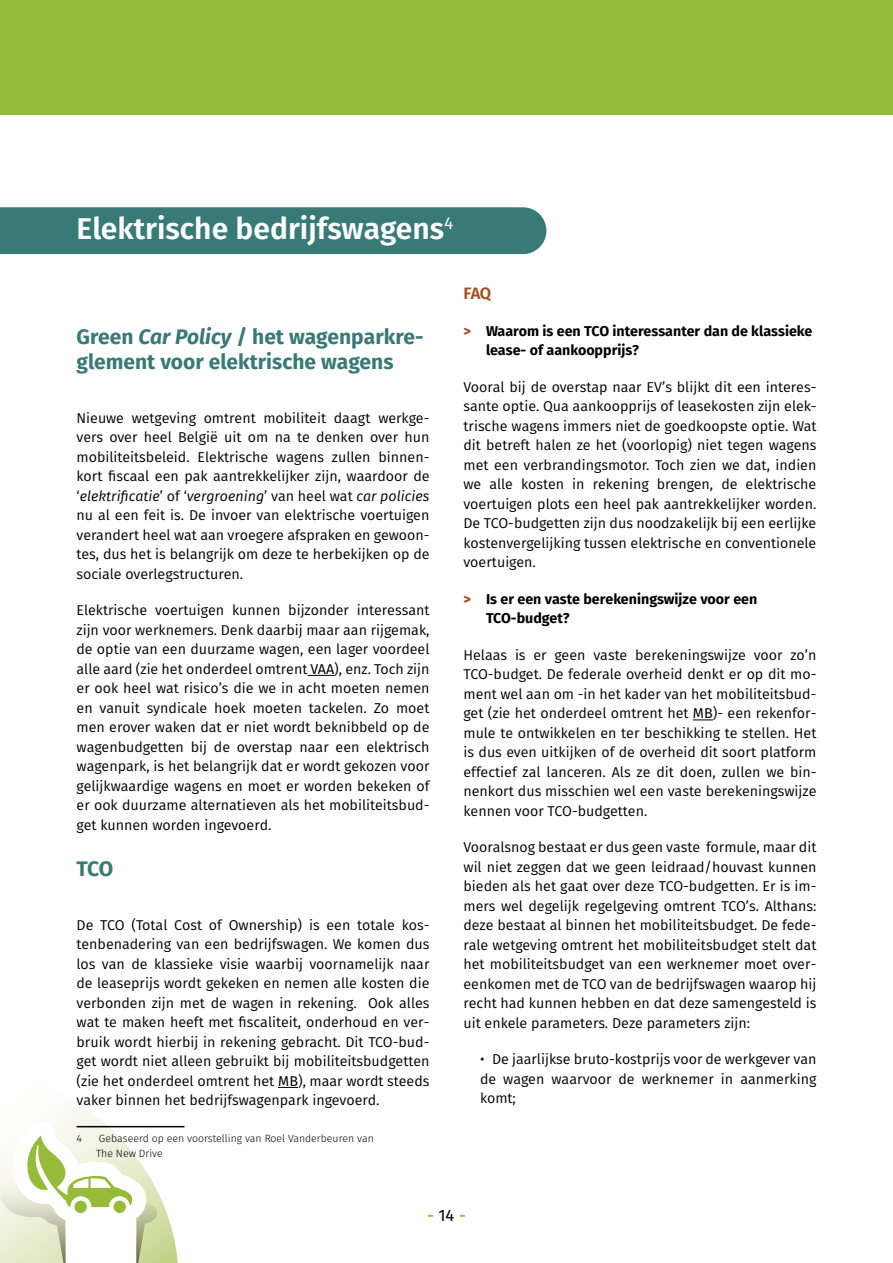
<style>
.page{position:relative;width:893px;height:1263px;background:#fff}
.page>*{position:absolute;margin:0;border:0;box-sizing:border-box;transform-origin:0 0}
.t1{font:600 30px "Fira Sans";color:#fff}
.t2{font:700 21px/25.2px "Fira Sans";color:#387a75}
.t3{font:600 16.5px "Fira Sans";color:#96bb39}
.t4{font:600 16.5px "Fira Sans";color:#a84c24}
.t5{font:14.25px/19.5px "Fira Sans";color:#000;text-align:justify}
.t6{font:700 14.25px/19.5px "Fira Sans";color:#000}
.t7{font:300 10.5px/15px "Fira Sans";color:#000}
.s1{font-style:italic}
.s2{font-style:inherit}
.s3{font-weight:800;color:#a84c24}
.s4{font-weight:400;color:#000}
</style>
<div class="page">
<div style="left:0;top:0;width:893px;height:115px;background:#96bb39"></div>
<svg style="left:0;top:1104px;width:185px;height:159px"></svg>
<div style="left:0;top:207px;width:546px;height:47px;background:#387a75"></div>
<hr style="left:77px;top:1126px;width:108px;height:1px;background:#000">
<svg style="left:307px;top:675px;width:27px;height:1px"></svg>
<svg style="left:278px;top:1087px;width:20px;height:1px"></svg>
<svg style="left:693px;top:719px;width:20px;height:1px"></svg>
<h1 class="t1" style="left:77px;top:208px;width:378px">Elektrische bedrijfswagens<sup>4</sup></h1>
<h2 class="t2" style="left:77px;top:324px;width:349px">Green <span class="s1">Car Policy</span> / het wagenparkre&shy;glement voor elektrische wagens</h2>
<p class="t5" style="left:77px;top:408px;width:354px">Nieuwe wetgeving omtrent mobiliteit daagt werkge&shy;vers over heel België uit om na te denken over hun mobiliteitsbeleid. Elektrische wagens zullen binnen&shy;kort fiscaal een pak aantrekkelijker zijn, waardoor de ‘<span class="s1">elektrificatie</span>’ of ‘<span class="s1">vergroening</span>’ van heel wat <span class="s1">car policies </span>nu al een feit is. De invoer van elektrische voertuigen verandert heel wat aan vroegere afspraken en gewoon&shy;tes, dus het is belangrijk om deze te herbekijken op de sociale overlegstructuren.</p>
<p class="t5" style="left:77px;top:601px;width:354px">Elektrische voertuigen kunnen bijzonder interessant zijn voor werknemers. Denk daarbij maar aan rijgemak, de optie van een duurzame wagen, een lager voordeel alle aard (zie het onderdeel omtrent <span class="s2">VAA</span>), enz. Toch zijn er ook heel wat risico’s die we in acht moeten nemen en vanuit syndicale hoek moeten tackelen. Zo moet men erover waken dat er niet wordt beknibbeld op de wagenbudgetten bij de overstap naar een elektrisch wagenpark, is het belangrijk dat er wordt gekozen voor gelijkwaardige wagens en moet er worden bekeken of er ook duurzame alternatieven als het mobiliteitsbud&shy;get kunnen worden ingevoerd.</p>
<h2 class="t2" style="left:77px;top:856px;width:38px">TCO</h2>
<p class="t5" style="left:77px;top:915px;width:354px">De TCO (Total Cost of Ownership) is een totale kos&shy;tenbenadering van een bedrijfswagen. We komen dus los van de klassieke visie waarbij voornamelijk naar de leaseprijs wordt gekeken en nemen alle kosten die verbonden zijn met de wagen in rekening. Ook alles wat te maken heeft met fiscaliteit, onderhoud en ver&shy;bruik wordt hierbij in rekening gebracht. Dit TCO-bud&shy;get wordt niet alleen gebruikt bij mobiliteitsbudgetten (zie het onderdeel omtrent het <span class="s2">MB</span>), maar wordt steeds vaker binnen het bedrijfswagenpark ingevoerd.</p>
<p class="t7" style="left:77px;top:1130px;width:7px">4</p>
<p class="t7" style="left:96px;top:1130px;width:279px">Gebaseerd op een voorstelling van Roel Vanderbeuren van<br>The New Drive</p>
<p class="t4" style="left:463px;top:282px;width:29px">FAQ</p>
<p class="t6" style="left:486px;top:321px;width:328px;text-indent:-23px"><span class="s3">&gt;</span> Waarom is een TCO interessanter dan de klassieke lease- of aankoopprijs?</p>
<p class="t5" style="left:463px;top:377px;width:354px">Vooral bij de overstap naar EV’s blijkt dit een interes&shy;sante optie. Qua aankoopprijs of leasekosten zijn elek&shy;trische wagens immers niet de goedkoopste optie. Wat dit betreft halen ze het (voorlopig) niet tegen wagens met een verbrandingsmotor. Toch zien we dat, indien we alle kosten in rekening brengen, de elektrische voertuigen plots een heel pak aantrekkelijker worden.<br>De TCO-budgetten zijn dus noodzakelijk bij een eerlijke kostenvergelijking tussen elektrische en conventionele voertuigen.</p>
<p class="t6" style="left:486px;top:589px;width:273px;text-indent:-23px"><span class="s3">&gt;</span> Is er een vaste berekeningswijze voor een<br>TCO-budget?</p>
<p class="t5" style="left:463px;top:645px;width:354px">Helaas is er geen vaste berekeningswijze voor zo’n TCO-budget. De federale overheid denkt er op dit mo&shy;ment wel aan om -in het kader van het mobiliteitsbud&shy;get (zie het onderdeel omtrent het <span class="s2">MB</span>)- een rekenfor&shy;mule te ontwikkelen en ter beschikking te stellen. Het is dus even uitkijken of de overheid dit soort platform effectief zal lanceren. Als ze dit doen, zullen we bin&shy;nenkort dus misschien wel een vaste berekeningswijze kennen voor TCO-budgetten.</p>
<p class="t5" style="left:463px;top:838px;width:354px">Vooralsnog bestaat er dus geen vaste formule, maar dit wil niet zeggen dat we geen leidraad/houvast kunnen bieden als het gaat over deze TCO-budgetten. Er is im&shy;mers wel degelijk regelgeving omtrent TCO’s. Althans: deze bestaat al binnen het mobiliteitsbudget. De fede&shy;rale wetgeving omtrent het mobiliteitsbudget stelt dat het mobiliteitsbudget van een werknemer moet over&shy;eenkomen met de TCO van de bedrijfswagen waarop hij recht had kunnen hebben en dat deze samengesteld is uit enkele parameters. Deze parameters zijn:</p>
<p class="t5" style="left:480px;top:1050px;width:338px">• De jaarlijkse bruto-kostprijs voor de werkgever van de wagen waarvoor de werknemer in aanmerking komt;</p>
<p class="t3" style="left:427px;top:1204px;width:40px">- <span class="s4">14</span> -</p>
</div>
